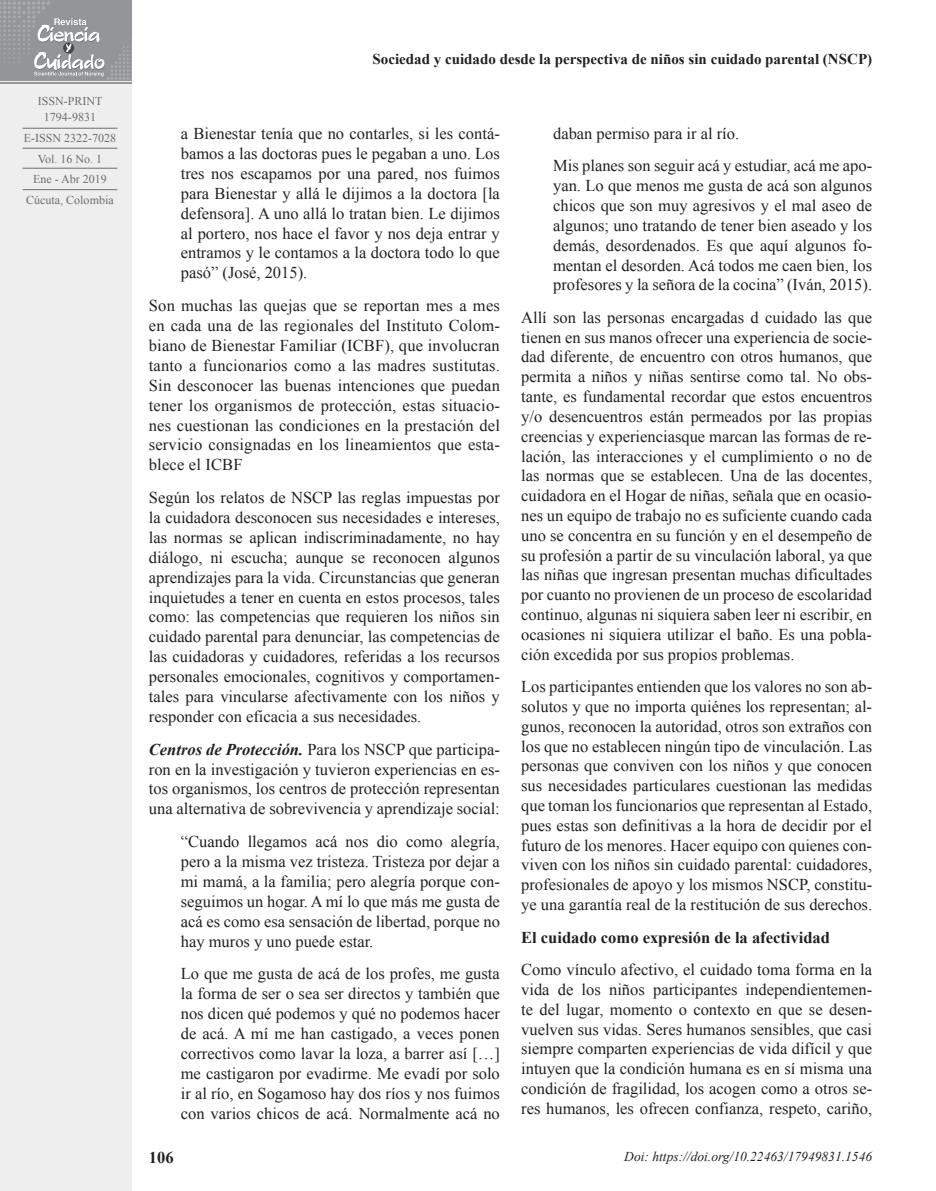
<style>
.page{position:relative;width:936px;height:1191px;background:#fff}
.page>*{position:absolute;margin:0;border:0;box-sizing:border-box;transform-origin:0 0}
.t1{font:16.5px/20px "Times New Roman";color:#231f20;text-align:justify}
.t2{font:700 16.5px "Times New Roman";color:#231f20}
.t3{font:700 15px "Times New Roman";color:#231f20}
.t4{font:italic 13.5px "Times New Roman";color:#231f20}
.t5{font:12px/20.7px "Times New Roman";color:#6c6d70;text-align:center}
.s1{font-style:italic}
.s2{font-weight:700;font-style:italic}
</style>
<div class="page">
<div style="left:0;top:0;width:131px;height:1191px;background:#eeeeef"></div>
<hr style="left:23px;top:128px;width:94px;height:1px;background:#6c6d70">
<hr style="left:23px;top:148px;width:94px;height:1px;background:#6c6d70">
<hr style="left:23px;top:168px;width:94px;height:1px;background:#6c6d70">
<hr style="left:23px;top:189px;width:94px;height:1px;background:#6c6d70">
<hr style="left:0;top:83px;width:132px;height:1px;background:#95979a">
<svg style="left:0;top:0;width:132px;height:82px;background:#9ea0a3"></svg>
<p class="t3" style="left:372px;top:49px;width:501px">Sociedad y cuidado desde la perspectiva de niños sin cuidado parental (NSCP)</p>
<p class="t5" style="left:38px;top:92px;width:66px;line-height:16.5px">ISSN-PRINT<br>1794-9831</p>
<p class="t5" style="left:24px;top:127px;width:94px">E-ISSN 2322-7028<br>Vol. 16 No. 1<br>Ene - Abr 2019<br>Cúcuta, Colombia</p>
<p class="t1" style="left:181px;top:123px;width:320px">a Bienestar tenía que no contarles, si les contá&shy;bamos a las doctoras pues le pegaban a uno. Los tres nos escapamos por una pared, nos fuimos para Bienestar y allá le dijimos a la doctora [la defensora]. A uno allá lo tratan bien. Le dijimos al portero, nos hace el favor y nos deja entrar y entramos y le contamos a la doctora todo lo que pasó” (José, 2015).</p>
<p class="t1" style="left:149px;top:295px;width:352px">Son muchas las quejas que se reportan mes a mes en cada una de las regionales del Instituto Colom&shy;biano de Bienestar Familiar (ICBF), que involucran tanto a funcionarios como a las madres sustitutas.<br>Sin desconocer las buenas intenciones que puedan tener los organismos de protección, estas situacio&shy;nes cuestionan las condiciones en la prestación del servicio consignadas en los lineamientos que esta&shy;blece el ICBF</p>
<p class="t1" style="left:149px;top:487px;width:352px">Según los relatos de NSCP las reglas impuestas por la cuidadora desconocen sus necesidades e intereses, las normas se aplican indiscriminadamente, no hay diálogo, ni escucha; aunque se reconocen algunos aprendizajes para la vida. Circunstancias que generan inquietudes a tener en cuenta en estos procesos, tales como: las competencias que requieren los niños sin cuidado parental para denunciar, las competencias de las cuidadoras y cuidadores<span class="s1">,</span> referidas a los recursos personales emocionales, cognitivos y comportamen&shy;tales para vincularse afectivamente con los niños y responder con eficacia a sus necesidades.</p>
<p class="t1" style="left:149px;top:739px;width:352px"><span class="s2">Centros de Protección.</span> Para los NSCP que participa&shy;ron en la investigación y tuvieron experiencias en es&shy;tos organismos, los centros de protección representan una alternativa de sobrevivencia y aprendizaje social:</p>
<p class="t1" style="left:181px;top:831px;width:320px">“Cuando llegamos acá nos dio como alegría, pero a la misma vez tristeza. Tristeza por dejar a mi mamá, a la familia; pero alegría porque con&shy;seguimos un hogar. A mí lo que más me gusta de acá es como esa sensación de libertad, porque no hay muros y uno puede estar.</p>
<p class="t1" style="left:181px;top:963px;width:320px">Lo que me gusta de acá de los profes, me gusta la forma de ser o sea ser directos y también que nos dicen qué podemos y qué no podemos hacer de acá. A mí me han castigado, a veces ponen correctivos como lavar la loza, a barrer así […] me castigaron por evadirme. Me evadí por solo ir al río, en Sogamoso hay dos ríos y nos fuimos con varios chicos de acá. Normalmente acá no</p>
<p class="t2" style="left:149px;top:1146px;width:26px">106</p>
<p class="t1" style="left:553px;top:117px;width:320px;line-height:32.5px">daban permiso para ir al río.<br>Mis planes son seguir acá y estudiar, acá me apo-</p>
<p class="t1" style="left:553px;top:176px;width:320px">yan. Lo que menos me gusta de acá son algunos chicos que son muy agresivos y el mal aseo de algunos; uno tratando de tener bien aseado y los demás, desordenados. Es que aquí algunos fo&shy;mentan el desorden. Acá todos me caen bien, los profesores y la señora de la cocina” (Iván, 2015).</p>
<p class="t1" style="left:521px;top:307px;width:352px">Allí son las personas encargadas d cuidado las que tienen en sus manos ofrecer una experiencia de socie&shy;dad diferente, de encuentro con otros humanos, que permita a niños y niñas sentirse como tal. No obs&shy;tante, es fundamental recordar que estos encuentros y/o desencuentros están permeados por las propias creencias y experienciasque marcan las formas de re&shy;lación, las interacciones y el cumplimiento o no de las normas que se establecen. Una de las docentes, cuidadora en el Hogar de niñas, señala que en ocasio&shy;nes un equipo de trabajo no es suficiente cuando cada uno se concentra en su función y en el desempeño de su profesión a partir de su vinculación laboral, ya que las niñas que ingresan presentan muchas dificultades por cuanto no provienen de un proceso de escolaridad continuo, algunas ni siquiera saben leer ni escribir, en ocasiones ni siquiera utilizar el baño. Es una pobla&shy;ción excedida por sus propios problemas.</p>
<p class="t1" style="left:521px;top:676px;width:352px">Los participantes entienden que los valores no son ab&shy;solutos y que no importa quiénes los representan; al&shy;gunos, reconocen la autoridad, otros son extraños con los que no establecen ningún tipo de vinculación. Las personas que conviven con los niños y que conocen sus necesidades particulares cuestionan las medidas que toman los funcionarios que representan al Estado, pues estas son definitivas a la hora de decidir por el futuro de los menores. Hacer equipo con quienes con&shy;viven con los niños sin cuidado parental: cuidadores, profesionales de apoyo y los mismos NSCP, constitu&shy;ye una garantía real de la restitución de sus derechos.</p>
<p class="t2" style="left:521px;top:925px;width:310px">El cuidado como expresión de la afectividad</p>
<p class="t1" style="left:521px;top:959px;width:352px">Como vínculo afectivo, el cuidado toma forma en la vida de los niños participantes independientemen&shy;te del lugar, momento o contexto en que se desen&shy;vuelven sus vidas. Seres humanos sensibles, que casi siempre comparten experiencias de vida difícil y que intuyen que la condición humana es en sí misma una condición de fragilidad, los acogen como a otros se&shy;res humanos, les ofrecen confianza, respeto, cariño,</p>
<p class="t4" style="left:624px;top:1147px;width:249px">Doi: https://doi.org/10.22463/17949831.1546</p>
</div>
